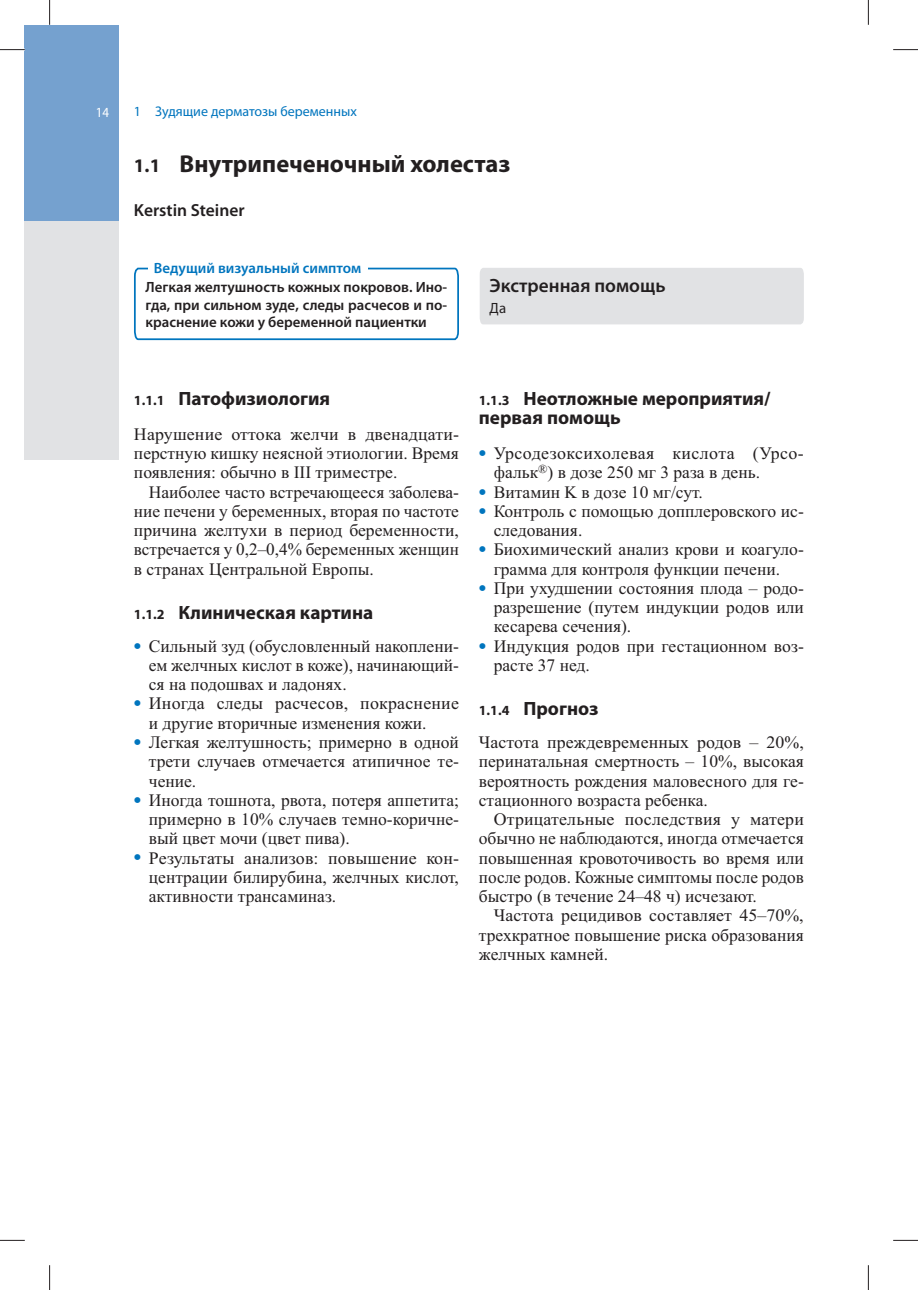
<style>
.page{position:relative;width:918px;height:1290px;background:#fff}
.page>*{position:absolute;margin:0;border:0;box-sizing:border-box;transform-origin:0 0}
.t1{font:700 24.5px "Myriad Pro";color:#231f20}
.t2{font:700 19.25px/19.2px "Myriad Pro";color:#231f20}
.t3{font:600 19.25px "Myriad Pro";color:#231f20}
.t4{font:17.5px/19.2px "Times New Roman";color:#231f20;text-align:justify}
.t5{font:600 17.5px "Myriad Pro";color:#231f20}
.t6{font:600 14.88px/17.5px "Myriad Pro";color:#231f20;text-align:justify}
.t7{font:600 14.88px "Myriad Pro";color:#0075be}
.t8{font:14.88px "Myriad Pro";color:#231f20}
.t9{font:14px "Myriad Pro";color:#0075be}
.t10{font:semi-condensed 14px "Myriad Pro";color:#fff}
.s1{font-size:19.25px}
.s2{font-size:14px}
.s3{font-weight:700;font-size:21px;color:#0075be}
</style>
<div class="page">
<div style="left:25px;top:25px;width:94px;height:196px;background:#75a1cf"></div>
<div style="left:25px;top:221px;width:94px;height:238px;background:#e1e2e4"></div>
<svg style="left:134px;top:267px;width:325px;height:74px"></svg>
<div style="left:480px;top:268px;width:324px;height:56px;background:#e1e2e4"></div>
<div style="left:148px;top:259px;width:219px;height:16px;background:#fff"></div>
<svg style="left:0;top:49px;width:25px;height:1px"></svg>
<svg style="left:893px;top:49px;width:25px;height:1px"></svg>
<svg style="left:0;top:1240px;width:25px;height:1px"></svg>
<svg style="left:893px;top:1240px;width:25px;height:1px"></svg>
<svg style="left:49px;top:0;width:1px;height:25px"></svg>
<svg style="left:49px;top:1265px;width:1px;height:25px"></svg>
<svg style="left:868px;top:0;width:1px;height:25px"></svg>
<svg style="left:868px;top:1265px;width:1px;height:25px"></svg>
<p class="t10" style="left:96px;top:104px;width:15px">14</p>
<p class="t9" style="left:134px;top:106px;width:224px">1 Зудящие дерматозы беременных</p>
<h1 class="t1" style="left:134px;top:149px;width:378px"><span class="s1">1.1</span> Внутрипеченочный холестаз</h1>
<p class="t5" style="left:134px;top:204px;width:112px">Kerstin Steiner</p>
<p class="t7" style="left:154px;top:262px;width:209px">Ведущий визуальный симптом</p>
<p class="t6" style="left:146px;top:280px;width:303px">Легкая желтушность кожных покровов. Ино&shy;гда, при сильном зуде, следы расчесов и по&shy;краснение кожи у беременной пациентки</p>
<p class="t3" style="left:489px;top:278px;width:177px">Экстренная помощь</p>
<p class="t8" style="left:489px;top:303px;width:18px">Да</p>
<p class="t2" style="left:134px;top:389px;width:198px"><span class="s2">1.1.1</span> Патофизиология</p>
<p class="t4" style="left:134px;top:426px;width:326px">Нарушение оттока желчи в двенадцати&shy;перстную кишку неясной этиологии. Время появления: обычно в III триместре.</p>
<p class="t4" style="left:134px;top:484px;width:326px;text-indent:15px">Наиболее часто встречающееся заболева&shy;ние печени у беременных, вторая по частоте причина желтухи в период беременности, встречается у 0,2–0,4% беременных женщин в странах Центральной Европы.</p>
<p class="t2" style="left:134px;top:602px;width:241px"><span class="s2">1.1.2</span> Клиническая картина</p>
<p class="t4" style="left:149px;top:638px;width:312px;text-indent:-15px"><span class="s3">•</span> Сильный зуд (обусловленный накоплени&shy;ем желчных кислот в коже), начинающий&shy;ся на подошвах и ладонях.</p>
<p class="t4" style="left:149px;top:696px;width:312px;text-indent:-15px"><span class="s3">•</span> Иногда следы расчесов, покраснение и другие вторичные изменения кожи.</p>
<p class="t4" style="left:149px;top:734px;width:312px;text-indent:-15px"><span class="s3">•</span> Легкая желтушность; примерно в одной трети случаев отмечается атипичное те&shy;чение.</p>
<p class="t4" style="left:149px;top:792px;width:312px;text-indent:-15px"><span class="s3">•</span> Иногда тошнота, рвота, потеря аппетита; примерно в 10% случаев темно-коричне&shy;вый цвет мочи (цвет пива).</p>
<p class="t4" style="left:149px;top:850px;width:312px;text-indent:-15px"><span class="s3">•</span> Результаты анализов: повышение кон&shy;центрации билирубина, желчных кислот, активности трансаминаз.</p>
<p class="t2" style="left:479px;top:389px;width:293px"><span class="s2">1.1.3</span> Неотложные мероприятия/ первая помощь</p>
<p class="t4" style="left:494px;top:445px;width:312px;text-indent:-15px"><span class="s3">•</span> Урсодезоксихолевая кислота (Урсо&shy;фальк<sup>®</sup>) в дозе 250 мг 3 раза в день.</p>
<p class="t4" style="left:479px;top:484px;width:226px"><span class="s3">•</span> Витамин K в дозе 10 мг/сут.</p>
<p class="t4" style="left:494px;top:503px;width:312px;text-indent:-15px"><span class="s3">•</span> Контроль с помощью допплеровского ис&shy;следования.</p>
<p class="t4" style="left:479px;top:542px;width:326px;text-align:center"><span class="s3">•</span> Биохимический анализ крови и коагуло&shy;грамма для контроля функции печени.</p>
<p class="t4" style="left:494px;top:580px;width:312px;text-indent:-15px"><span class="s3">•</span> При ухудшении состояния плода – родо&shy;разрешение (путем индукции родов или кесарева сечения).</p>
<p class="t4" style="left:494px;top:638px;width:312px;text-indent:-15px"><span class="s3">•</span> Индукция родов при гестационном воз&shy;расте 37 нед.</p>
<p class="t2" style="left:479px;top:699px;width:121px"><span class="s2">1.1.4</span> Прогноз</p>
<p class="t4" style="left:479px;top:734px;width:326px">Частота преждевременных родов – 20%, перинатальная смертность – 10%, высокая вероятность рождения маловесного для ге&shy;стационного возраста ребенка.</p>
<p class="t4" style="left:479px;top:811px;width:326px;text-indent:15px">Отрицательные последствия у матери обычно не наблюдаются, иногда отмечается повышенная кровоточивость во время или после родов. Кожные симптомы после родов быстро (в течение 24–48 ч) исчезают.</p>
<p class="t4" style="left:479px;top:907px;width:326px;text-indent:15px">Частота рецидивов составляет 45–70%, трехкратное повышение риска образования желчных камней.</p>
</div>
